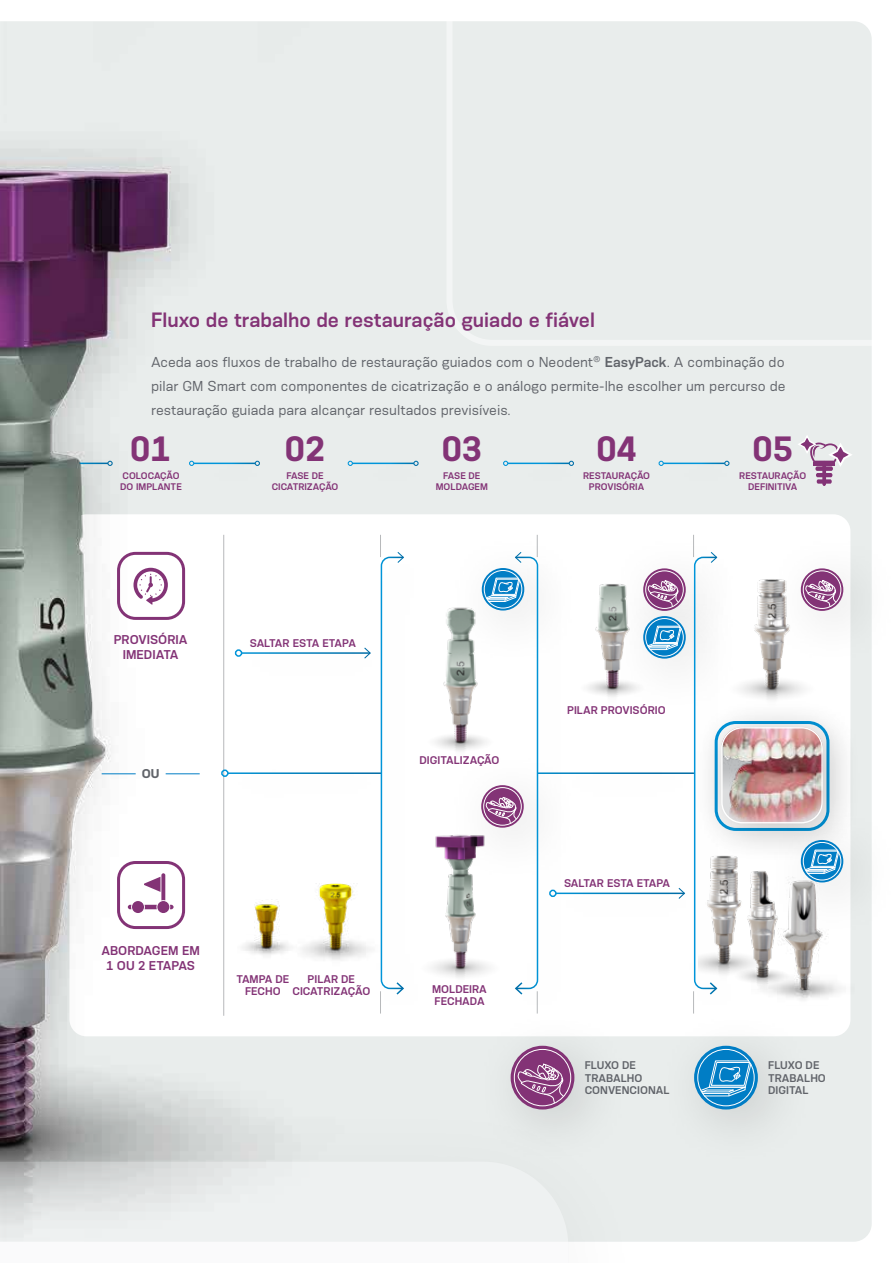
<style>
.page{position:relative;width:893px;height:1263px;background:#fff}
.page>*{position:absolute;margin:0;border:0;box-sizing:border-box;transform-origin:0 0}
.t1{font:700 33px "Konsens";color:#833376}
.t2{font:600 19.5px "Konsens";color:#833376}
.t3{font:13.5px/24px "Konsens";color:#61646a;text-align:justify}
.t4{font:600 12px/14.4px "Konsens";color:#833376;text-align:center}
.t5{font:700 12px "Konsens";color:#61646a}
.t6{font:600 10.5px/12.6px "Konsens";color:#833376;text-align:center}
.t7{font:600 10.5px/12.6px "Konsens";color:#61646a}
.t8{font:600 10.5px "Konsens";letter-spacing:-.02em;color:#833376}
.t9{font:600 9px/10.8px "Konsens";color:#833376;text-align:center}
.s1{font-weight:600}
</style>
<div class="page">
<div style="left:0;top:1075px;width:671px;height:188px;background:#000;opacity:.1"></div>
<svg style="left:0;top:1169px;width:568px;height:94px"></svg>
<div style="left:538px;top:21px;width:334px;height:325px;background:#e9edec"></div>
<img style="left:0;top:21px;width:538px;height:1221px">
<img style="left:818px;top:942px;width:37px;height:113px">
<img style="left:456px;top:670px;width:28px;height:77px">
<img style="left:456px;top:887px;width:28px;height:129px">
<div style="left:163px;top:423px;width:145px;height:102px;background:#000;opacity:.15"></div>
<hr style="left:194px;top:463px;width:61px;height:1px;background:#fff">
<svg style="left:189px;top:461px;width:5px;height:5px"></svg>
<svg style="left:255px;top:461px;width:5px;height:5px"></svg>
<div style="left:321px;top:423px;width:146px;height:102px;background:#000;opacity:.15"></div>
<hr style="left:352px;top:463px;width:62px;height:1px;background:#fff">
<svg style="left:348px;top:461px;width:5px;height:5px"></svg>
<svg style="left:413px;top:461px;width:6px;height:5px"></svg>
<div style="left:477px;top:423px;width:145px;height:102px;background:#000;opacity:.15"></div>
<hr style="left:508px;top:463px;width:61px;height:1px;background:#fff">
<svg style="left:503px;top:461px;width:5px;height:5px"></svg>
<svg style="left:569px;top:461px;width:5px;height:5px"></svg>
<div style="left:632px;top:423px;width:146px;height:102px;background:#000;opacity:.15"></div>
<hr style="left:663px;top:463px;width:62px;height:1px;background:#fff">
<svg style="left:659px;top:461px;width:5px;height:5px"></svg>
<svg style="left:724px;top:461px;width:5px;height:5px"></svg>
<hr style="left:223px;top:535px;width:1px;height:481px;background:#b7b9bb">
<svg style="left:796px;top:434px;width:59px;height:52px;background:#d9d0da"></svg>
<hr style="left:816px;top:473px;width:16px;height:4px;background:#833376;border-radius:2px">
<div style="left:815px;top:466px;width:18px;height:5px;background:#833376;border-radius:2px"></div>
<div style="left:86px;top:743px;width:87px;height:83px;background:#000;opacity:.15"></div>
<hr style="left:102px;top:773px;width:34px;height:1px;background:#007dc5">
<div style="left:150px;top:743px;width:87px;height:83px;background:#fff"></div>
<hr style="left:166px;top:773px;width:34px;height:1px;background:#007dc5">
<svg style="left:133px;top:568px;width:35px;height:37px"></svg>
<div style="left:132px;top:901px;width:12px;height:12px;background:#833376;border-radius:50%"></div>
<svg style="left:128px;top:905px;width:3px;height:4px"></svg>
<svg style="left:144px;top:873px;width:30px;height:36px"></svg>
<div style="left:157px;top:901px;width:12px;height:12px;background:#833376;border-radius:50%"></div>
<img style="left:280px;top:835px;width:61px;height:144px">
<img style="left:211px;top:835px;width:111px;height:143px">
<div style="left:691px;top:697px;width:173px;height:167px;background:#000;opacity:.25"></div>
<div style="left:472px;top:1007px;width:162px;height:162px;background:#000;opacity:.15"></div>
<svg style="left:511px;top:1046px;width:63px;height:63px"></svg>
<div style="left:514px;top:1049px;width:57px;height:57px;border:1px solid #fff;border-radius:50%"></div>
<svg style="left:517px;top:1061px;width:48px;height:43px;background:#9c5e92"></svg>
<div style="left:443px;top:747px;width:140px;height:140px;background:#000;opacity:.15"></div>
<svg style="left:481px;top:785px;width:43px;height:43px"></svg>
<div style="left:483px;top:787px;width:39px;height:38px;border:1px solid #fff;border-radius:50%"></div>
<div style="left:763px;top:531px;width:130px;height:139px;background:#000;opacity:.15"></div>
<svg style="left:801px;top:568px;width:42px;height:43px"></svg>
<div style="left:803px;top:570px;width:38px;height:39px;border:1px solid #fff;border-radius:50%"></div>
<div style="left:656px;top:1007px;width:162px;height:162px;background:#000;opacity:.15"></div>
<svg style="left:694px;top:1046px;width:64px;height:63px"></svg>
<div style="left:697px;top:1049px;width:58px;height:57px;border:1px solid #fff;border-radius:50%"></div>
<svg style="left:697px;top:1060px;width:55px;height:37px;background:#45a0d4"></svg>
<div style="left:763px;top:802px;width:130px;height:140px;background:#000;opacity:.15"></div>
<svg style="left:801px;top:840px;width:42px;height:42px"></svg>
<div style="left:803px;top:842px;width:38px;height:38px;border:1px solid #fff;border-radius:50%"></div>
<div style="left:444px;top:530px;width:140px;height:140px;background:#000;opacity:.15"></div>
<svg style="left:482px;top:568px;width:42px;height:42px"></svg>
<div style="left:117px;top:552px;width:68px;height:68px;border:3px solid #833376;border-radius:17px"></div>
<div style="left:117px;top:861px;width:68px;height:68px;border:3px solid #833376;border-radius:17px"></div>
<img style="left:599px;top:564px;width:56px;height:136px">
<div style="left:191px;top:733px;width:235px;height:102px;background:#fff"></div>
<div style="left:221px;top:769px;width:8px;height:8px;border:2px solid #fff;border-radius:50%"></div>
<div style="left:205px;top:612px;width:217px;height:103px;background:#fff"></div>
<div style="left:235px;top:649px;width:7px;height:8px;border:2px solid #fff;border-radius:50%"></div>
<div style="left:341px;top:521px;width:115px;height:527px;background:#000;opacity:.15"></div>
<svg style="left:380px;top:535px;width:25px;height:478px"></svg>
<div style="left:484px;top:521px;width:115px;height:527px;background:#fff"></div>
<svg style="left:484px;top:535px;width:55px;height:478px"></svg>
<div style="left:655px;top:521px;width:115px;height:527px;background:#000;opacity:.15"></div>
<svg style="left:693px;top:535px;width:146px;height:478px"></svg>
<h2 class="t2" style="left:151px;top:308px;width:445px">Fluxo de trabalho de restauração guiado e fiável</h2>
<p class="t3" style="left:151px;top:349px;width:636px">Aceda aos fluxos de trabalho de restauração guiados com o Neodent<sup>®</sup> <span class="s1">EasyPack</span>. A combinação do pilar GM Smart com componentes de cicatrização e o análogo permite-lhe escolher um percurso de restauração guiada para alcançar resultados previsíveis.</p>
<h1 class="t1" style="left:130px;top:428px;width:42px">01</h1>
<h1 class="t1" style="left:285px;top:428px;width:42px">02</h1>
<h1 class="t1" style="left:442px;top:428px;width:42px">03</h1>
<h1 class="t1" style="left:596px;top:428px;width:42px">04</h1>
<h1 class="t1" style="left:753px;top:428px;width:42px">05</h1>
<p class="t9" style="left:120px;top:470px;width:63px;text-align:left">COLOCAÇÃO<br>DO IMPLANTE</p>
<p class="t9" style="left:272px;top:470px;width:68px">FASE DE<br>CICATRIZAÇÃO</p>
<p class="t9" style="left:436px;top:470px;width:54px">FASE DE<br>MOLDAGEM</p>
<p class="t9" style="left:583px;top:470px;width:68px">RESTAURAÇÃO<br>PROVISÓRIA</p>
<p class="t9" style="left:739px;top:470px;width:68px">RESTAURAÇÃO<br>DEFINITIVA</p>
<p class="t4" style="left:114px;top:632px;width:75px">PROVISÓRIA<br>IMEDIATA</p>
<p class="t5" style="left:142px;top:766px;width:19px">OU</p>
<p class="t8" style="left:250px;top:636px;width:108px">SALTAR ESTA ETAPA</p>
<p class="t6" style="left:420px;top:754px;width:81px">DIGITALIZAÇÃO</p>
<p class="t4" style="left:101px;top:943px;width:100px">ABORDAGEM EM<br>1 OU 2 ETAPAS</p>
<p class="t6" style="left:236px;top:972px;width:55px">TAMPA DE<br>FECHO</p>
<p class="t6" style="left:292px;top:972px;width:79px">PILAR DE<br>CICATRIZAÇÃO</p>
<p class="t6" style="left:432px;top:982px;width:56px;text-align:left">MOLDEIRA<br>FECHADA</p>
<p class="t6" style="left:567px;top:703px;width:100px">PILAR PROVISÓRIO</p>
<p class="t8" style="left:564px;top:876px;width:108px">SALTAR ESTA ETAPA</p>
<p class="t7" style="left:585px;top:1059px;width:86px">FLUXO DE<br>TRABALHO<br>CONVENCIONAL</p>
<p class="t7" style="left:768px;top:1059px;width:59px">FLUXO DE<br>TRABALHO<br>DIGITAL</p>
</div>
